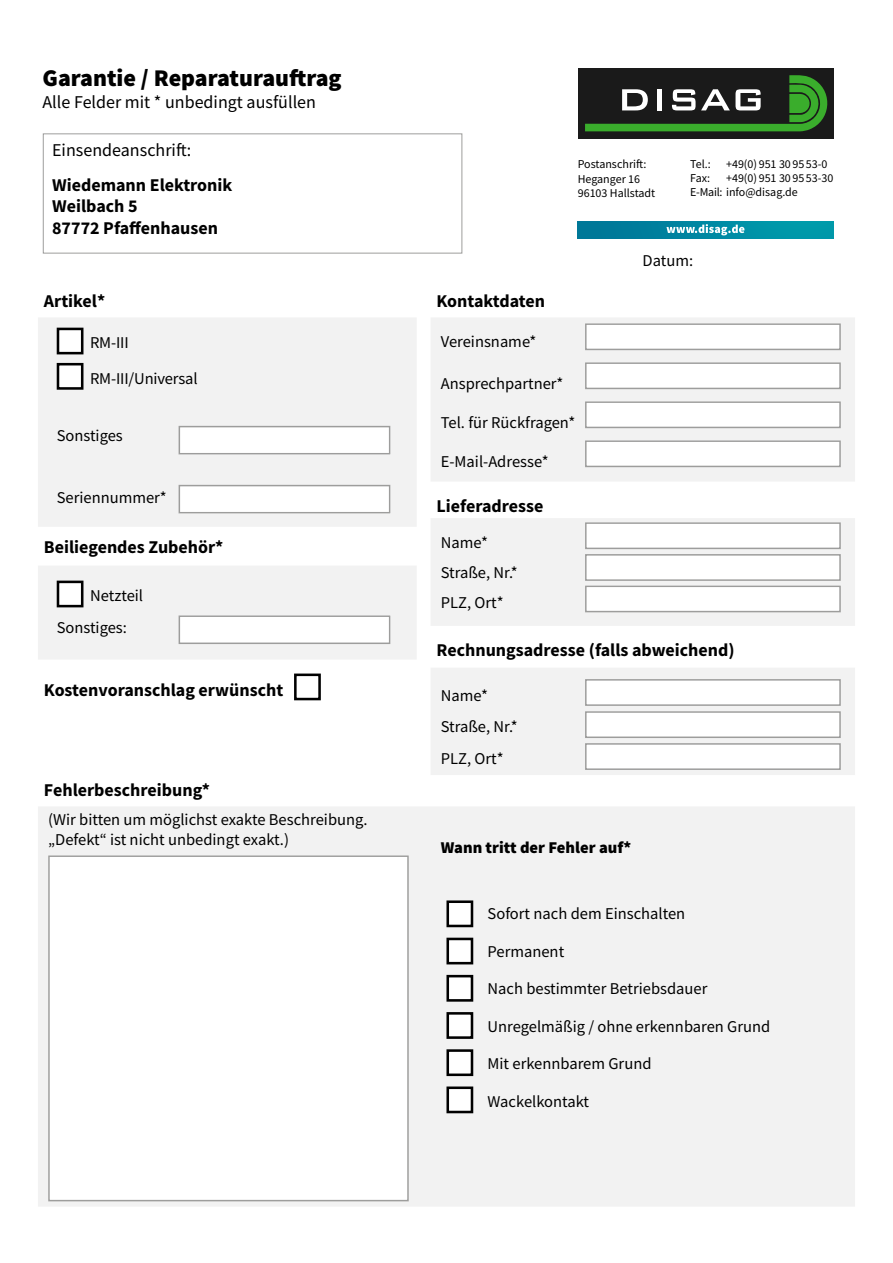
<style>
.page{position:relative;width:893px;height:1263px;background:#fff}
.page>*{position:absolute;margin:0;border:0;box-sizing:border-box;transform-origin:0 0}
.t1{font:900 24px "Source Sans Pro";color:#000}
.t2{font:700 18px/21.6px "Source Sans Pro";color:#000}
.t3{font:18px "Source Sans Pro";color:#000}
.t4{font:16.5px/30px "Source Sans Pro";color:#000}
.t5{font:900 16.5px "Source Sans Pro";color:#000}
.t6{font:12px/14.4px "Source Sans Pro";color:#000}
.s1{color:#fff}
</style>
<div class="page">
<div style="left:578px;top:221px;width:255px;height:18px;background:linear-gradient(to right,#007497,#019ead)"></div>
<svg style="left:666px;top:224px;width:78px;height:11px"></svg>
<div style="left:578px;top:68px;width:255px;height:71px;background:#1a1a1a"></div>
<svg style="left:585px;top:75px;width:243px;height:56px"></svg>
<svg style="left:38px;top:318px;width:378px;height:341px;fill:#f2f2f2"></svg>
<svg style="left:431px;top:318px;width:424px;height:457px;fill:#f2f2f2"></svg>
<div style="left:38px;top:807px;width:817px;height:399px;background:#f2f2f2"></div>
<div style="left:43px;top:133px;width:419px;height:120px;border:1px solid #9d9d9c"></div>
<div style="left:448px;top:902px;width:24px;height:24px;background:#fff"></div>
<div style="left:446px;top:900px;width:27px;height:27px;border:3px solid #000"></div>
<div style="left:448px;top:939px;width:24px;height:24px;background:#fff"></div>
<div style="left:446px;top:938px;width:27px;height:26px;border:3px solid #000"></div>
<div style="left:448px;top:976px;width:24px;height:24px;background:#fff"></div>
<div style="left:446px;top:975px;width:27px;height:27px;border:3px solid #000"></div>
<div style="left:448px;top:1013px;width:24px;height:24px;background:#fff"></div>
<div style="left:446px;top:1012px;width:27px;height:27px;border:3px solid #000"></div>
<div style="left:448px;top:1050px;width:24px;height:25px;background:#fff"></div>
<div style="left:446px;top:1049px;width:27px;height:27px;border:3px solid #000"></div>
<div style="left:448px;top:1088px;width:24px;height:24px;background:#fff"></div>
<div style="left:446px;top:1086px;width:27px;height:27px;border:3px solid #000"></div>
<div style="left:58px;top:329px;width:24px;height:24px;background:#fff"></div>
<div style="left:57px;top:328px;width:26px;height:26px;border:3px solid #000"></div>
<div style="left:58px;top:364px;width:24px;height:24px;background:#fff"></div>
<div style="left:57px;top:363px;width:26px;height:27px;border:3px solid #000"></div>
<div style="left:179px;top:426px;width:211px;height:28px;background:#fff"></div>
<div style="left:179px;top:426px;width:211px;height:28px;border:1px solid #9d9d9c"></div>
<div style="left:179px;top:485px;width:211px;height:28px;background:#fff"></div>
<div style="left:179px;top:485px;width:211px;height:28px;border:1px solid #9d9d9c"></div>
<div style="left:58px;top:582px;width:24px;height:24px;background:#fff"></div>
<div style="left:57px;top:581px;width:26px;height:26px;border:3px solid #000"></div>
<div style="left:179px;top:615px;width:211px;height:29px;background:#fff"></div>
<div style="left:179px;top:615px;width:211px;height:29px;border:1px solid #9d9d9c"></div>
<div style="left:294px;top:673px;width:27px;height:27px;border:3px solid #000"></div>
<div style="left:585px;top:323px;width:256px;height:27px;background:#fff"></div>
<div style="left:585px;top:323px;width:256px;height:27px;border:2px solid #9d9d9c"></div>
<div style="left:585px;top:362px;width:256px;height:27px;background:#fff"></div>
<div style="left:585px;top:362px;width:256px;height:27px;border:2px solid #9d9d9c"></div>
<div style="left:585px;top:401px;width:256px;height:27px;background:#fff"></div>
<div style="left:585px;top:401px;width:256px;height:27px;border:2px solid #9d9d9c"></div>
<div style="left:585px;top:440px;width:256px;height:27px;background:#fff"></div>
<div style="left:585px;top:440px;width:256px;height:27px;border:2px solid #9d9d9c"></div>
<div style="left:585px;top:522px;width:256px;height:27px;background:#fff"></div>
<div style="left:585px;top:522px;width:256px;height:27px;border:2px solid #9d9d9c"></div>
<div style="left:585px;top:554px;width:256px;height:27px;background:#fff"></div>
<div style="left:585px;top:554px;width:256px;height:27px;border:1px solid #9d9d9c"></div>
<div style="left:585px;top:585px;width:256px;height:27px;background:#fff"></div>
<div style="left:585px;top:585px;width:256px;height:27px;border:2px solid #9d9d9c"></div>
<div style="left:585px;top:679px;width:256px;height:27px;background:#fff"></div>
<div style="left:585px;top:679px;width:256px;height:27px;border:2px solid #9d9d9c"></div>
<div style="left:585px;top:711px;width:256px;height:27px;background:#fff"></div>
<div style="left:585px;top:711px;width:256px;height:27px;border:1px solid #9d9d9c"></div>
<div style="left:585px;top:743px;width:256px;height:27px;background:#fff"></div>
<div style="left:585px;top:743px;width:256px;height:27px;border:2px solid #9d9d9c"></div>
<div style="left:48px;top:855px;width:361px;height:346px;background:#fff"></div>
<div style="left:48px;top:855px;width:361px;height:346px;border:2px solid #9d9d9c"></div>
<h1 class="t1" style="left:43px;top:68px;width:301px">Garantie / Reparaturauftrag</h1>
<p class="t3" style="left:43px;top:94px;width:275px">Alle Felder mit * unbedingt ausfüllen</p>
<p class="t3" style="left:52px;top:143px;width:141px">Einsendeanschrift:</p>
<p class="t2" style="left:52px;top:175px;width:182px">Wiedemann Elektronik<br>Weilbach 5<br>87772 Pfaffenhausen</p>
<p class="t2" style="left:44px;top:291px;width:63px">Artikel*</p>
<p class="t4" style="left:90px;top:327px;width:109px;line-height:35.2px">RM-III<br>RM-III/Universal</p>
<p class="t4" style="left:57px;top:422px;width:68px">Sonstiges</p>
<p class="t4" style="left:57px;top:484px;width:112px">Seriennummer*</p>
<p class="t2" style="left:44px;top:537px;width:181px">Beiliegendes Zubehör*</p>
<p class="t4" style="left:57px;top:581px;width:88px;line-height:32px;text-indent:33px">Netzteil<br>Sonstiges:</p>
<p class="t2" style="left:44px;top:680px;width:241px">Kostenvoranschlag erwünscht</p>
<p class="t2" style="left:44px;top:780px;width:168px">Fehlerbeschreibung*</p>
<p class="t4" style="left:48px;top:811px;width:321px;line-height:19.8px">(Wir bitten um möglichst exakte Beschreibung. „Defekt“ ist nicht unbedingt exakt.)</p>
<p class="t6" style="left:726px;top:157px;width:109px">+49(0) 951 30 95 53-0<span class="s1">3 </span>+49(0) 951 30 95 53-30</p>
<p class="t6" style="left:578px;top:158px;width:79px">Postanschrift:<br>Heganger 16<br>96103 Hallstadt</p>
<p class="t6" style="left:690px;top:157px;width:109px">Tel.:<br>Fax:<br>E-Mail: info@disag.de</p>
<p class="t4" style="left:642px;top:247px;width:52px">Datum:</p>
<p class="t2" style="left:437px;top:291px;width:110px">Kontaktdaten</p>
<p class="t4" style="left:441px;top:328px;width:97px">Vereinsname*</p>
<p class="t4" style="left:441px;top:370px;width:124px">Ansprechpartner*</p>
<p class="t4" style="left:441px;top:409px;width:136px">Tel. für Rückfragen*</p>
<p class="t4" style="left:441px;top:448px;width:109px">E-Mail-Adresse*</p>
<p class="t2" style="left:437px;top:497px;width:108px">Lieferadresse</p>
<p class="t4" style="left:441px;top:529px;width:78px">Name*<br>Straße, Nr.*<br>PLZ, Ort*</p>
<p class="t2" style="left:437px;top:641px;width:300px">Rechnungsadresse (falls abweichend)</p>
<p class="t4" style="left:441px;top:681px;width:78px;line-height:31.5px">Name*<br>Straße, Nr.*<br>PLZ, Ort*</p>
<p class="t5" style="left:441px;top:841px;width:192px">Wann tritt der Fehler auf*</p>
<p class="t4" style="left:488px;top:900px;width:199px">Sofort nach dem Einschalten</p>
<p class="t4" style="left:488px;top:938px;width:78px">Permanent</p>
<p class="t4" style="left:488px;top:975px;width:221px">Nach bestimmter Betriebsdauer</p>
<p class="t4" style="left:488px;top:1013px;width:284px">Unregelmäßig / ohne erkennbaren Grund</p>
<p class="t4" style="left:488px;top:1050px;width:165px">Mit erkennbarem Grund</p>
<p class="t4" style="left:488px;top:1088px;width:103px">Wackelkontakt</p>
</div>
